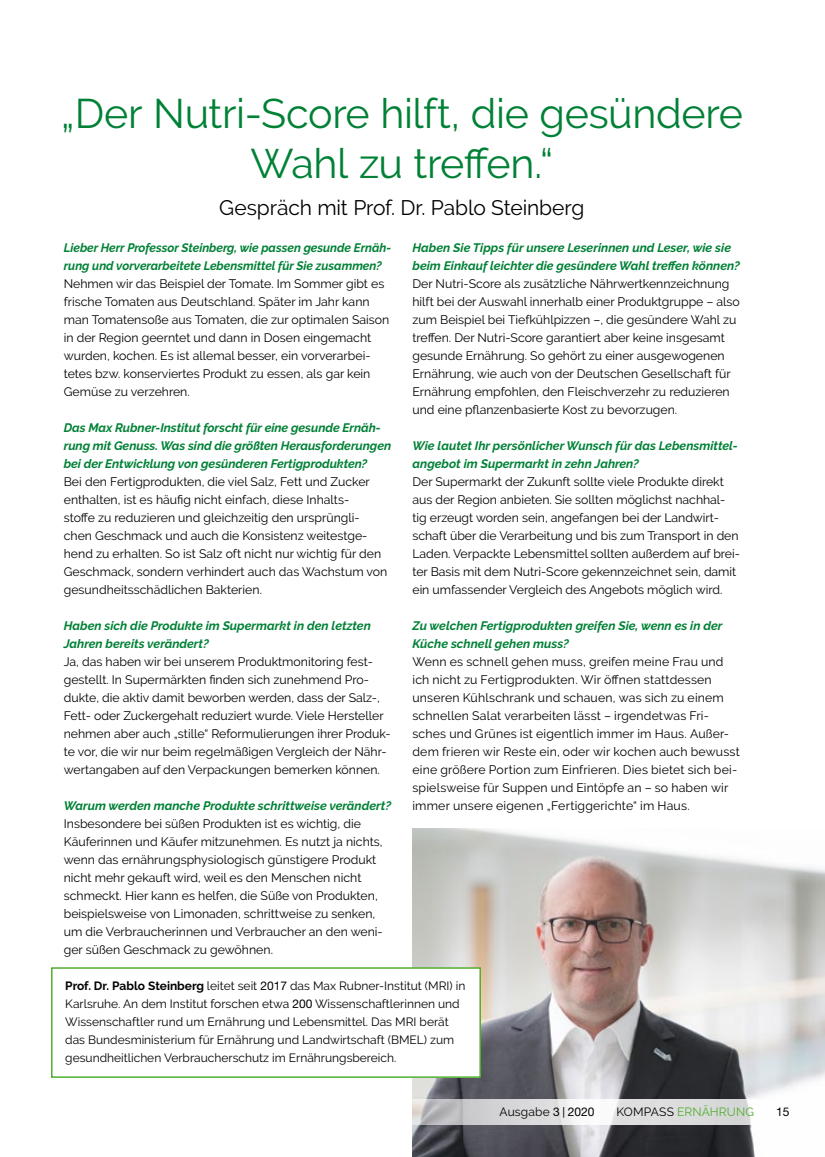
<style>
.page{position:relative;width:825px;height:1157px;background:#fff}
.page>*{position:absolute;margin:0;border:0;box-sizing:border-box;transform-origin:0 0}
.H1_Innen{font:41.25px/49.5px "Raleway";letter-spacing:-.01em;color:#008136;text-align:center}
.H2_Innen{font:21px "Raleway";letter-spacing:-.005em;color:#000}
.P_Interview_Antwort{font:12.3px/18px "Raleway";color:#000}
.P_Interview_Frage_S1{font:italic 700 12.3px/18px "Raleway";color:#008136}
.P_Copytext{font:12px/18px "Raleway";color:#000}
.t1{font:12px "Raleway";letter-spacing:.015em;color:#51ae30}
.t2{font:12px "Helvetica Neue LT Std";color:#000}
.s1{font-weight:700}
.s2{font-family:"Helvetica Neue LT Std"}
.s3{font-family:"Bundes Sans"}
.s4{color:#000}
</style>
<div class="page">
<img style="left:412px;top:828px;width:413px;height:329px">
<svg style="left:412px;top:1099px;width:413px;height:25px"></svg>
<div style="left:52px;top:968px;width:428px;height:109px;background:#fff"></div>
<div style="left:51px;top:967px;width:430px;height:110px;border:2px solid #51ae30"></div>
<h1 class="H1_Innen" style="left:61px;top:89px;width:683px">„Der Nutri-Score hilft, die gesündere<br>Wahl zu treffen.“</h1>
<h2 class="H2_Innen" style="left:219px;top:195px;width:367px">Gespräch mit Prof. Dr. Pablo Steinberg</h2>
<p class="P_Interview_Frage_S1" style="left:64px;top:239px;width:329px">Lieber Herr Professor Steinberg, wie passen gesunde Ernäh&shy;rung und vorverarbeitete Lebensmittel für Sie zusammen?</p>
<p class="P_Interview_Antwort" style="left:64px;top:275px;width:327px">Nehmen wir das Beispiel der Tomate. Im Sommer gibt es frische Tomaten aus Deutschland. Später im Jahr kann man Tomatensoße aus Tomaten, die zur optimalen Saison in der Region geerntet und dann in Dosen eingemacht wurden, kochen. Es ist allemal besser, ein vorverarbei&shy;tetes bzw. konserviertes Produkt zu essen, als gar kein Gemüse zu verzehren.</p>
<p class="P_Interview_Frage_S1" style="left:64px;top:419px;width:329px">Das Max Rubner-Institut forscht für eine gesunde Ernäh&shy;rung mit Genuss. Was sind die größten Herausforderungen bei der Entwicklung von gesünderen Fertigprodukten?</p>
<p class="P_Interview_Antwort" style="left:64px;top:473px;width:325px">Bei den Fertigprodukten, die viel Salz, Fett und Zucker enthalten, ist es häufig nicht einfach, diese Inhalts-<br>stoffe zu reduzieren und gleichzeitig den ursprüngli&shy;chen Geschmack und auch die Konsistenz weitestge&shy;hend zu erhalten. So ist Salz oft nicht nur wichtig für den Geschmack, sondern verhindert auch das Wachstum von gesundheitsschädlichen Bakterien.</p>
<p class="P_Interview_Frage_S1" style="left:64px;top:617px;width:309px">Haben sich die Produkte im Supermarkt in den letzten<br>Jahren bereits verändert?</p>
<p class="P_Interview_Antwort" style="left:64px;top:653px;width:328px">Ja, das haben wir bei unserem Produktmonitoring fest&shy;gestellt. In Supermärkten finden sich zunehmend Pro&shy;dukte, die aktiv damit beworben werden, dass der Salz-, Fett- oder Zuckergehalt reduziert wurde. Viele Hersteller nehmen aber auch „stille“ Reformulierungen ihrer Produk&shy;te vor, die wir nur beim regelmäßigen Vergleich der Nähr&shy;wertangaben auf den Verpackungen bemerken können.</p>
<p class="P_Interview_Frage_S1" style="left:64px;top:797px;width:329px">Warum werden manche Produkte schrittweise verändert?</p>
<p class="P_Interview_Antwort" style="left:64px;top:815px;width:320px">Insbesondere bei süßen Produkten ist es wichtig, die Käuferinnen und Käufer mitzunehmen. Es nutzt ja nichts, wenn das ernährungsphysiologisch günstigere Produkt nicht mehr gekauft wird, weil es den Menschen nicht schmeckt. Hier kann es helfen, die Süße von Produkten, beispielsweise von Limonaden, schrittweise zu senken, um die Verbraucherinnen und Verbraucher an den weni&shy;ger süßen Geschmack zu gewöhnen.</p>
<p class="P_Interview_Frage_S1" style="left:412px;top:239px;width:329px">Haben Sie Tipps für unsere Leserinnen und Leser, wie sie beim Einkauf leichter die gesündere Wahl treffen können?</p>
<p class="P_Interview_Antwort" style="left:412px;top:275px;width:329px">Der Nutri-Score als zusätzliche Nährwertkennzeichnung hilft bei der Auswahl innerhalb einer Produktgruppe – also zum Beispiel bei Tiefkühlpizzen –, die gesündere Wahl zu treffen. Der Nutri-Score garantiert aber keine insgesamt gesunde Ernährung. So gehört zu einer ausgewogenen Ernährung, wie auch von der Deutschen Gesellschaft für Ernährung empfohlen, den Fleischverzehr zu reduzieren und eine pflanzenbasierte Kost zu bevorzugen.</p>
<p class="P_Interview_Frage_S1" style="left:412px;top:437px;width:326px">Wie lautet Ihr persönlicher Wunsch für das Lebensmittel&shy;angebot im Supermarkt in zehn Jahren?</p>
<p class="P_Interview_Antwort" style="left:412px;top:473px;width:329px">Der Supermarkt der Zukunft sollte viele Produkte direkt aus der Region anbieten. Sie sollten möglichst nachhal&shy;tig erzeugt worden sein, angefangen bei der Landwirt&shy;schaft über die Verarbeitung und bis zum Transport in den Laden. Verpackte Lebensmittel sollten außerdem auf brei&shy;ter Basis mit dem Nutri-Score gekennzeichnet sein, damit ein umfassender Vergleich des Angebots möglich wird.</p>
<p class="P_Interview_Frage_S1" style="left:412px;top:617px;width:312px">Zu welchen Fertigprodukten greifen Sie, wenn es in der<br>Küche schnell gehen muss?</p>
<p class="P_Interview_Antwort" style="left:412px;top:653px;width:329px">Wenn es schnell gehen muss, greifen meine Frau und ich nicht zu Fertigprodukten. Wir öffnen stattdessen unseren Kühlschrank und schauen, was sich zu einem schnellen Salat verarbeiten lässt – irgendetwas Fri&shy;sches und Grünes ist eigentlich immer im Haus. Außer&shy;dem frieren wir Reste ein, oder wir kochen auch bewusst eine größere Portion zum Einfrieren. Dies bietet sich bei&shy;spielsweise für Suppen und Eintöpfe an – so haben wir immer unsere eigenen „Fertiggerichte“ im Haus.</p>
<p class="P_Copytext" style="left:65px;top:977px;width:402px"><span class="s1">Prof. Dr. Pablo Steinberg</span> leitet seit <span class="s2">2017</span> das Max Rubner-Institut (MRI) in Karlsruhe. An dem Institut forschen etwa <span class="s2">200</span> Wissenschaftlerinnen und Wissenschaftler rund um Ernährung und Lebensmittel. Das MRI berät das Bundesministerium für Ernährung und Landwirtschaft (BMEL) zum gesundheitlichen Verbraucherschutz im Ernährungsbereich.</p>
<p class="P_Copytext" style="left:499px;top:1103px;width:96px">Ausgabe <span class="s2">3</span> <span class="s3">|</span> <span class="s2">2020</span></p>
<p class="t1" style="left:616px;top:1105px;width:139px"><span class="s4">KOMPASS</span> ERNÄHRUNG</p>
<p class="t2" style="left:776px;top:1105px;width:15px">15</p>
</div>
